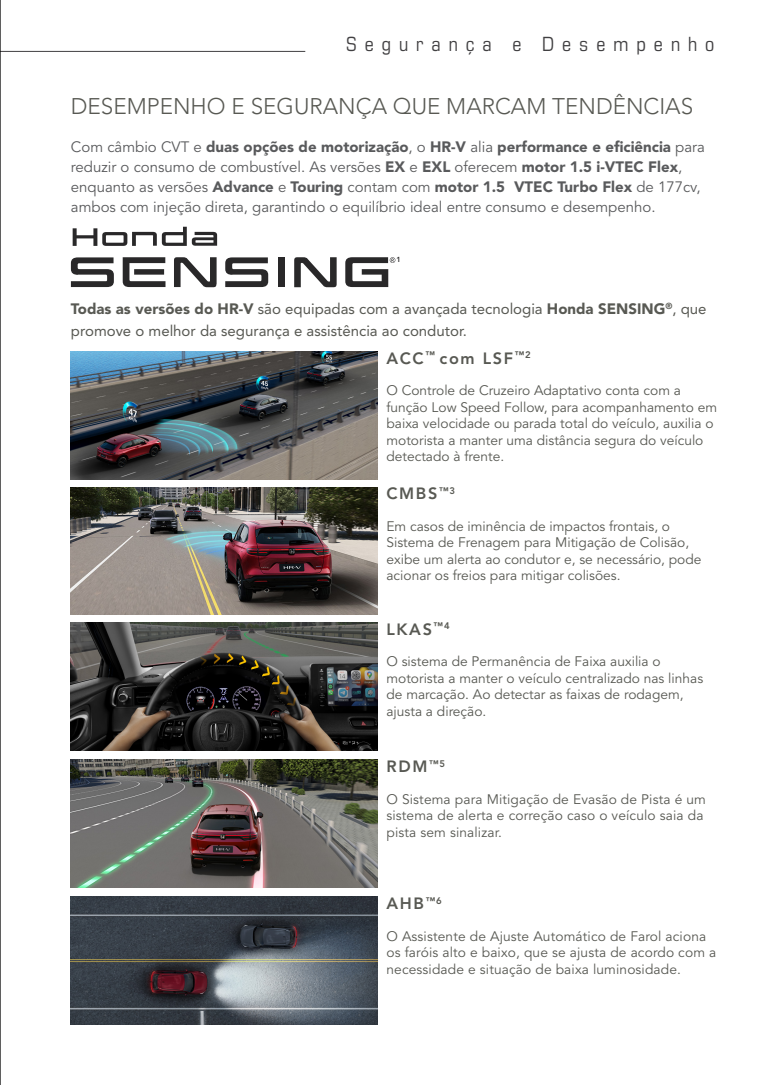
<style>
.page{position:relative;width:773px;height:1085px;background:#fff}
.page>*{position:absolute;margin:0;border:0;box-sizing:border-box;transform-origin:0 0}
.t1{font:300 22.5px "Avenir LT Std";color:#585953}
.t2{font:21.25px "Eurostile Con";letter-spacing:.375em;color:#414042}
.t3{font:800 16.25px "Avenir LT Std";letter-spacing:.1em;color:#585953}
.t4{font:15px/20px "Avenir LT Std";color:#595a5c}
.t5{font:15px/22.5px "Avenir LT Std";color:#585953}
.t6{font:13.75px/16.5px "Avenir LT Std";color:#585953}
.t7{font:800 7.25px "Avenir LT Std";color:#292829}
.s1{font-weight:900}
</style>
<div class="page">
<svg style="left:71px;top:257px;width:43px;height:30px"></svg>
<svg style="left:225px;top:257px;width:43px;height:30px"></svg>
<svg style="left:123px;top:257px;width:42px;height:30px"></svg>
<svg style="left:174px;top:257px;width:42px;height:30px"></svg>
<div style="left:277px;top:257px;width:7px;height:30px;background:#292829"></div>
<svg style="left:294px;top:257px;width:42px;height:30px"></svg>
<svg style="left:73px;top:227px;width:144px;height:19px"></svg>
<svg style="left:345px;top:257px;width:50px;height:30px"></svg>
<img style="left:71px;top:487px;width:306px;height:127px">
<img style="left:71px;top:759px;width:306px;height:128px">
<img style="left:71px;top:622px;width:306px;height:128px">
<img style="left:71px;top:351px;width:306px;height:128px">
<img style="left:71px;top:896px;width:306px;height:128px">
<hr style="left:0;top:51px;width:305px;height:1px;background:#414042">
<hr style="left:0;top:0;width:1px;height:1084px;background:#000">
<h2 class="t2" style="left:346px;top:30px;width:370px">Segurança e Desempenho</h2>
<h1 class="t1" style="left:71px;top:93px;width:623px">DESEMPENHO E SEGURANÇA QUE MARCAM TENDÊNCIAS</h1>
<p class="t4" style="left:71px;top:137px;width:635px">Com câmbio CVT e <span class="s1">duas opções de motorização</span>, o <span class="s1">HR-V</span> alia <span class="s1">performance e eficiência</span> para reduzir o consumo de combustível. As versões <span class="s1">EX</span> e <span class="s1">EXL</span> oferecem <span class="s1">motor 1.5 i-VTEC Flex</span>, enquanto as versões <span class="s1">Advance</span> e <span class="s1">Touring</span> contam com <span class="s1">motor 1.5 VTEC Turbo Flex</span> de 177cv, ambos com injeção direta, garantindo o equilíbrio ideal entre consumo e desempenho.</p>
<p class="t7" style="left:396px;top:255px;width:6px">1</p>
<p class="t5" style="left:71px;top:297px;width:637px"><span class="s1">Todas as versões do HR-V</span> são equipadas com a avançada tecnologia <span class="s1">Honda SENSING</span><sup>®</sup>, que promove o melhor da segurança e assistência ao condutor.</p>
<p class="t3" style="left:386px;top:348px;width:146px">ACC<sup>™</sup> com LSF<sup>™2</sup></p>
<p class="t6" style="left:386px;top:382px;width:332px">O Controle de Cruzeiro Adaptativo conta com a função Low Speed Follow, para acompanhamento em baixa velocidade ou parada total do veículo, auxilia o motorista a manter uma distância segura do veículo detectado à frente.</p>
<p class="t3" style="left:386px;top:484px;width:70px">CMBS<sup>™3</sup></p>
<p class="t6" style="left:386px;top:518px;width:316px">Em casos de iminência de impactos frontais, o Sistema de Frenagem para Mitigação de Colisão, exibe um alerta ao condutor e, se necessário, pode acionar os freios para mitigar colisões.</p>
<p class="t3" style="left:386px;top:619px;width:65px">LKAS<sup>™4</sup></p>
<p class="t6" style="left:386px;top:653px;width:318px">O sistema de Permanência de Faixa auxilia o motorista a manter o veículo centralizado nas linhas de marcação. Ao detectar as faixas de rodagem, ajusta a direção.</p>
<p class="t3" style="left:386px;top:756px;width:60px">RDM<sup>™5</sup></p>
<p class="t6" style="left:386px;top:790px;width:321px">O Sistema para Mitigação de Evasão de Pista é um sistema de alerta e correção caso o veículo saia da pista sem sinalizar.</p>
<p class="t3" style="left:386px;top:893px;width:57px">AHB<sup>™6</sup></p>
<p class="t6" style="left:386px;top:928px;width:331px">O Assistente de Ajuste Automático de Farol aciona os faróis alto e baixo, que se ajusta de acordo com a necessidade e situação de baixa luminosidade.</p>
</div>
